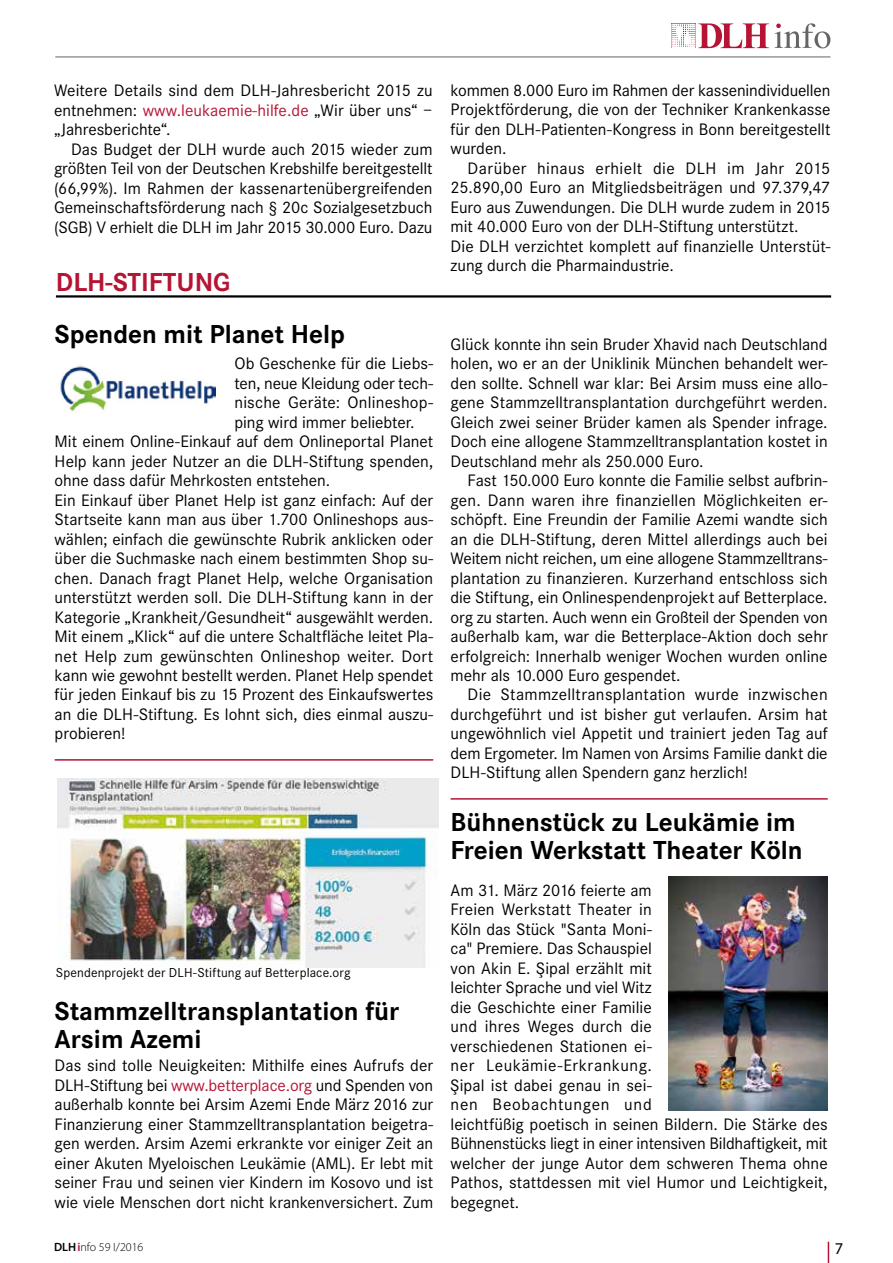
<style>
.page{position:relative;width:893px;height:1263px;background:#fff}
.page>*{position:absolute;margin:0;border:0;box-sizing:border-box;transform-origin:0 0}
.t1{font:700 27px/28.5px "Corporate S";color:#000}
.t2{font:700 27px "Corporate S";color:#b51434}
.t3{font:17.25px/19.5px "Corporate S";color:#000;text-align:justify}
.t4{font:16.5px "Myriad Pro";color:#000}
.t5{font:13.5px "Corporate S";letter-spacing:.01em;color:#000}
.t6{font:300 12px "Myriad Pro";color:#000}
.s1{color:#b51434}
.s2{font-weight:600}
.s3{font-weight:600;color:#b51434}
</style>
<div class="page">
<hr style="left:56px;top:295px;width:775px;height:3px;background:#000">
<hr style="left:55px;top:759px;width:378px;height:2px;background:#b51434">
<hr style="left:451px;top:798px;width:377px;height:2px;background:#b51434">
<img style="left:60px;top:365px;width:155px;height:47px">
<img style="left:57px;top:779px;width:381px;height:188px">
<img style="left:669px;top:876px;width:159px;height:234px">
<svg style="left:671px;top:23px;width:159px;height:25px"></svg>
<hr style="left:55px;top:57px;width:775px;height:1px;background:#646567">
<svg style="left:828px;top:1242px;width:1px;height:21px"></svg>
<p class="t3" style="left:54px;top:81px;width:380px">Weitere Details sind dem DLH-Jahresbericht 2015 zu entnehmen: <span class="s1">www.leukaemie-hilfe.de</span> „Wir über uns“ – „Jahresberichte“.</p>
<p class="t3" style="left:54px;top:139px;width:380px;text-indent:17px">Das Budget der DLH wurde auch 2015 wieder zum größten Teil von der Deutschen Krebshilfe bereitgestellt (66,99%). Im Rahmen der kassenartenübergreifenden Gemeinschaftsförderung nach § 20c Sozialgesetzbuch (SGB) V erhielt die DLH im Jahr 2015 30.000 Euro. Dazu</p>
<h1 class="t2" style="left:56px;top:267px;width:176px">DLH-STIFTUNG</h1>
<h1 class="t1" style="left:55px;top:321px;width:292px">Spenden mit Planet Help</h1>
<p class="t3" style="left:234px;top:354px;width:200px">Ob Geschenke für die Liebs-</p>
<p class="t3" style="left:234px;top:373px;width:200px">ten, neue Kleidung oder tech-</p>
<p class="t3" style="left:234px;top:393px;width:200px">nische Geräte: Onlineshop-</p>
<p class="t3" style="left:234px;top:412px;width:182px">ping wird immer beliebter.</p>
<p class="t3" style="left:55px;top:432px;width:380px">Mit einem Online-Einkauf auf dem Onlineportal Planet</p>
<p class="t3" style="left:55px;top:451px;width:380px">Help kann jeder Nutzer an die DLH-Stiftung spenden,</p>
<p class="t3" style="left:55px;top:471px;width:277px">ohne dass dafür Mehrkosten entstehen.</p>
<p class="t3" style="left:55px;top:490px;width:380px">Ein Einkauf über Planet Help ist ganz einfach: Auf der</p>
<p class="t3" style="left:55px;top:510px;width:380px">Startseite kann man aus über 1.700 Onlineshops aus-</p>
<p class="t3" style="left:55px;top:529px;width:380px">wählen; einfach die gewünschte Rubrik anklicken oder</p>
<p class="t3" style="left:55px;top:549px;width:380px">über die Suchmaske nach einem bestimmten Shop su-</p>
<p class="t3" style="left:55px;top:568px;width:380px">chen. Danach fragt Planet Help, welche Organisation</p>
<p class="t3" style="left:55px;top:588px;width:380px">unterstützt werden soll. Die DLH-Stiftung kann in der</p>
<p class="t3" style="left:55px;top:607px;width:380px">Kategorie „Krankheit/Gesundheit“ ausgewählt werden.</p>
<p class="t3" style="left:55px;top:627px;width:380px">Mit einem „Klick“ auf die untere Schaltfläche leitet Pla-</p>
<p class="t3" style="left:55px;top:646px;width:380px">net Help zum gewünschten Onlineshop weiter. Dort</p>
<p class="t3" style="left:55px;top:666px;width:380px">kann wie gewohnt bestellt werden. Planet Help spendet</p>
<p class="t3" style="left:55px;top:685px;width:380px">für jeden Einkauf bis zu 15 Prozent des Einkaufswertes</p>
<p class="t3" style="left:55px;top:705px;width:380px">an die DLH-Stiftung. Es lohnt sich, dies einmal auszu-</p>
<p class="t3" style="left:55px;top:724px;width:72px">probieren!</p>
<p class="t5" style="left:56px;top:965px;width:296px">Spendenprojekt der DLH-Stiftung auf Betterplace.org</p>
<h1 class="t1" style="left:55px;top:997px;width:346px">Stammzelltransplantation für<br>Arsim Azemi</h1>
<p class="t3" style="left:55px;top:1056px;width:380px">Das sind tolle Neuigkeiten: Mithilfe eines Aufrufs der DLH-Stiftung bei <span class="s1">www.betterplace.org</span> und Spenden von außerhalb konnte bei Arsim Azemi Ende März 2016 zur Finanzierung einer Stammzelltransplantation beigetra&shy;gen werden. Arsim Azemi erkrankte vor einiger Zeit an einer Akuten Myeloischen Leukämie (AML). Er lebt mit seiner Frau und seinen vier Kindern im Kosovo und ist wie viele Menschen dort nicht krankenversichert. Zum</p>
<p class="t3" style="left:451px;top:81px;width:381px">kommen 8.000 Euro im Rahmen der kassenindividuellen Projektförderung, die von der Techniker Krankenkasse für den DLH-Patienten-Kongress in Bonn bereitgestellt wurden.</p>
<p class="t3" style="left:451px;top:159px;width:381px;text-align:left;text-indent:17px">Darüber hinaus erhielt die DLH im Jahr 2015<br>25.890,00 Euro an Mitgliedsbeiträgen und 97.379,47<br>Euro aus Zuwendungen. Die DLH wurde zudem in 2015 mit 40.000 Euro von der DLH-Stiftung unterstützt.<br>Die DLH verzichtet komplett auf finanzielle Unterstüt&shy;zung durch die Pharmaindustrie.</p>
<p class="t3" style="left:451px;top:334px;width:379px">Glück konnte ihn sein Bruder Xhavid nach Deutschland holen, wo er an der Uniklinik München behandelt wer&shy;den sollte. Schnell war klar: Bei Arsim muss eine allo&shy;gene Stammzelltransplantation durchgeführt werden.<br>Gleich zwei seiner Brüder kamen als Spender infrage.<br>Doch eine allogene Stammzelltransplantation kostet in Deutschland mehr als 250.000 Euro.</p>
<p class="t3" style="left:451px;top:471px;width:379px;text-indent:17px">Fast 150.000 Euro konnte die Familie selbst aufbrin&shy;gen. Dann waren ihre finanziellen Möglichkeiten er&shy;schöpft. Eine Freundin der Familie Azemi wandte sich an die DLH-Stiftung, deren Mittel allerdings auch bei Weitem nicht reichen, um eine allogene Stammzelltrans&shy;plantation zu finanzieren. Kurzerhand entschloss sich die Stiftung, ein Onlinespendenprojekt auf Betterplace. org zu starten. Auch wenn ein Großteil der Spenden von außerhalb kam, war die Betterplace-Aktion doch sehr erfolgreich: Innerhalb weniger Wochen wurden online mehr als 10.000 Euro gespendet.</p>
<p class="t3" style="left:451px;top:685px;width:379px;text-indent:17px">Die Stammzelltransplantation wurde inzwischen durchgeführt und ist bisher gut verlaufen. Arsim hat ungewöhnlich viel Appetit und trainiert jeden Tag auf dem Ergometer. Im Namen von Arsims Familie dankt die DLH-Stiftung allen Spendern ganz herzlich!</p>
<h1 class="t1" style="left:451px;top:808px;width:354px">Bühnenstück zu Leukämie im<br>Freien Werkstatt Theater Köln</h1>
<p class="t3" style="left:450px;top:880px;width:379px;text-align:left">Am 31. März 2016 feierte am<br>Freien Werkstatt Theater in<br>Köln das Stück "Santa Moni-<br>ca" Premiere. Das Schauspiel<br>von Akin E. ¸Sipal erzählt mit<br>leichter Sprache und viel Witz<br>die Geschichte einer Familie<br>und ihres Weges durch die<br>verschiedenen Stationen ei-<br>ner Leukämie-Erkrankung.<br>¸Sipal ist dabei genau in sei-<br>nen Beobachtungen und<br>leichtfüßig poetisch in seinen Bildern. Die Stärke des Bühnenstücks liegt in einer intensiven Bildhaftigkeit, mit welcher der junge Autor dem schweren Thema ohne Pathos, stattdessen mit viel Humor und Leichtigkeit, begegnet.</p>
<p class="t6" style="left:54px;top:1239px;width:91px"><span class="s2">DLH</span><span class="s3">i</span>nfo 59 I/2016</p>
<p class="t4" style="left:835px;top:1238px;width:10px">7</p>
</div>
